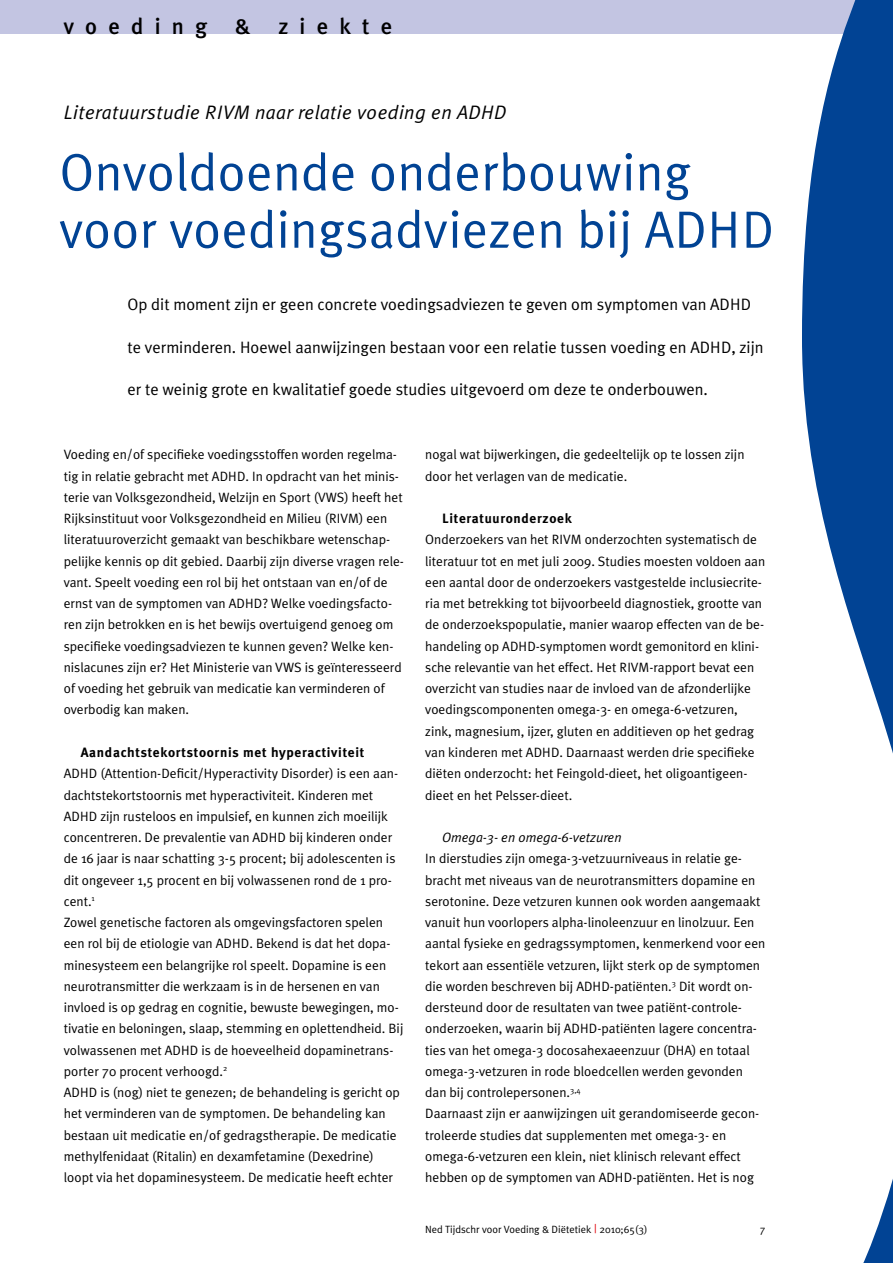
<style>
.page{position:relative;width:893px;height:1263px;background:#fff}
.page>*{position:absolute;margin:0;border:0;box-sizing:border-box;transform-origin:0 0}
.t1{font:52.5px/57.3px "Meta Plus Normal";letter-spacing:.01em;color:#014394}
.t2{font:500 22.5px "Meta Plus";letter-spacing:.5em;color:#000}
.t3{font:italic 19.5px "Meta Plus Normal";letter-spacing:.02em;color:#000}
.t4{font:16.5px "Meta Plus Normal";color:#000}
.t5{font:13.5px/21.3px "Meta Plus Normal";color:#000}
.t6{font:700 13.5px "Meta Plus";letter-spacing:.05em;color:#000}
.t7{font:italic 13.5px "Meta Plus Normal";color:#000}
.t8{font:10.5px "Meta Plus Normal";color:#000}
.s1{font-size:12px;color:#e00009}
</style>
<div class="page">
<div style="left:0;top:0;width:893px;height:34px;background:#c3c5e2"></div>
<svg style="left:802px;top:0;width:91px;height:1263px"></svg>
<h2 class="t2" style="left:64px;top:13px;width:330px">voeding &amp; ziekte</h2>
<h3 class="t3" style="left:64px;top:101px;width:444px">Literatuurstudie RIVM naar relatie voeding en ADHD</h3>
<h1 class="t1" style="left:60px;top:143px;width:716px">Onvoldoende onderbouwing voor voedingsadviezen bij ADHD</h1>
<p class="t4" style="left:128px;top:295px;width:625px">Op dit moment zijn er geen concrete voedingsadviezen te geven om symptomen van ADHD</p>
<p class="t4" style="left:128px;top:338px;width:638px">te verminderen. Hoewel aanwijzingen bestaan voor een relatie tussen voeding en ADHD, zijn</p>
<p class="t4" style="left:128px;top:380px;width:582px">er te weinig grote en kwalitatief goede studies uitgevoerd om deze te onderbouwen.</p>
<p class="t5" style="left:64px;top:444px;width:342px">Voeding en/of specifieke voedingsstoffen worden regelma&shy;tig in relatie gebracht met ADHD. In opdracht van het minis&shy;terie van Volksgezondheid, Welzijn en Sport (VWS) heeft het Rijksinstituut voor Volksgezondheid en Milieu (RIVM) een literatuuroverzicht gemaakt van beschikbare wetenschap&shy;pelijke kennis op dit gebied. Daarbij zijn diverse vragen rele&shy;vant. Speelt voeding een rol bij het ontstaan van en/of de ernst van de symptomen van ADHD? Welke voedingsfacto&shy;ren zijn betrokken en is het bewijs overtuigend genoeg om specifieke voedingsadviezen te kunnen geven? Welke ken&shy;nislacunes zijn er? Het Ministerie van VWS is geïnteresseerd of voeding het gebruik van medicatie kan verminderen of overbodig kan maken.</p>
<p class="t6" style="left:81px;top:744px;width:285px">Aandachtstekortstoornis met hyperactiviteit</p>
<p class="t5" style="left:64px;top:763px;width:341px">ADHD (Attention-Deficit/Hyperactivity Disorder) is een aan&shy;dachtstekortstoornis met hyperactiviteit. Kinderen met ADHD zijn rusteloos en impulsief, en kunnen zich moeilijk concentreren. De prevalentie van ADHD bij kinderen onder de 16 jaar is naar schatting 3-5 procent; bij adolescenten is dit ongeveer 1,5 procent en bij volwassenen rond de 1 pro&shy;cent.<sup>1<br></sup>Zowel genetische factoren als omgevingsfactoren spelen een rol bij de etiologie van ADHD. Bekend is dat het dopa&shy;minesysteem een belangrijke rol speelt. Dopamine is een neurotransmitter die werkzaam is in de hersenen en van invloed is op gedrag en cognitie, bewuste bewegingen, mo&shy;tivatie en beloningen, slaap, stemming en oplettendheid. Bij volwassenen met ADHD is de hoeveelheid dopaminetrans&shy;porter 70 procent verhoogd.<sup>2<br></sup>ADHD is (nog) niet te genezen; de behandeling is gericht op het verminderen van de symptomen. De behandeling kan bestaan uit medicatie en/of gedragstherapie. De medicatie methylfenidaat (Ritalin) en dexamfetamine (Dexedrine) loopt via het dopaminesysteem. De medicatie heeft echter</p>
<p class="t5" style="left:425px;top:444px;width:321px">nogal wat bijwerkingen, die gedeeltelijk op te lossen zijn door het verlagen van de medicatie.</p>
<p class="t6" style="left:442px;top:511px;width:131px">Literatuuronderzoek</p>
<p class="t5" style="left:425px;top:529px;width:342px">Onderzoekers van het RIVM onderzochten systematisch de literatuur tot en met juli 2009. Studies moesten voldoen aan een aantal door de onderzoekers vastgestelde inclusiecrite&shy;ria met betrekking tot bijvoorbeeld diagnostiek, grootte van de onderzoekspopulatie, manier waarop effecten van de be&shy;handeling op ADHD-symptomen wordt gemonitord en klini&shy;sche relevantie van het effect. Het RIVM-rapport bevat een overzicht van studies naar de invloed van de afzonderlijke voedingscomponenten omega-3- en omega-6-vetzuren, zink, magnesium, ijzer, gluten en additieven op het gedrag van kinderen met ADHD. Daarnaast werden drie specifieke diëten onderzocht: het Feingold-dieet, het oligoantigeen&shy;dieet en het Pelsser-dieet.</p>
<p class="t7" style="left:442px;top:829px;width:181px">Omega-3- en omega-6-vetzuren</p>
<p class="t5" style="left:425px;top:848px;width:342px">In dierstudies zijn omega-3-vetzuurniveaus in relatie ge&shy;bracht met niveaus van de neurotransmitters dopamine en serotonine. Deze vetzuren kunnen ook worden aangemaakt vanuit hun voorlopers alpha-linoleenzuur en linolzuur. Een aantal fysieke en gedragssymptomen, kenmerkend voor een tekort aan essentiële vetzuren, lijkt sterk op de symptomen die worden beschreven bij ADHD-patiënten.<sup>3</sup> Dit wordt on&shy;dersteund door de resultaten van twee patiënt-controle&shy;onderzoeken, waarin bij ADHD-patiënten lagere concentra&shy;ties van het omega-3 docosahexaeenzuur (DHA) en totaal omega-3-vetzuren in rode bloedcellen werden gevonden dan bij controlepersonen.<sup>3,4<br></sup>Daarnaast zijn er aanwijzingen uit gerandomiseerde gecon&shy;troleerde studies dat supplementen met omega-3- en omega-6-vetzuren een klein, niet klinisch relevant effect hebben op de symptomen van ADHD-patiënten. Het is nog</p>
<p class="t8" style="left:425px;top:1223px;width:224px">Ned Tijdschr voor Voeding &amp; Diëtetiek <span class="s1">|</span> 2010;65(3)</p>
<p class="t8" style="left:760px;top:1223px;width:7px">7</p>
</div>
